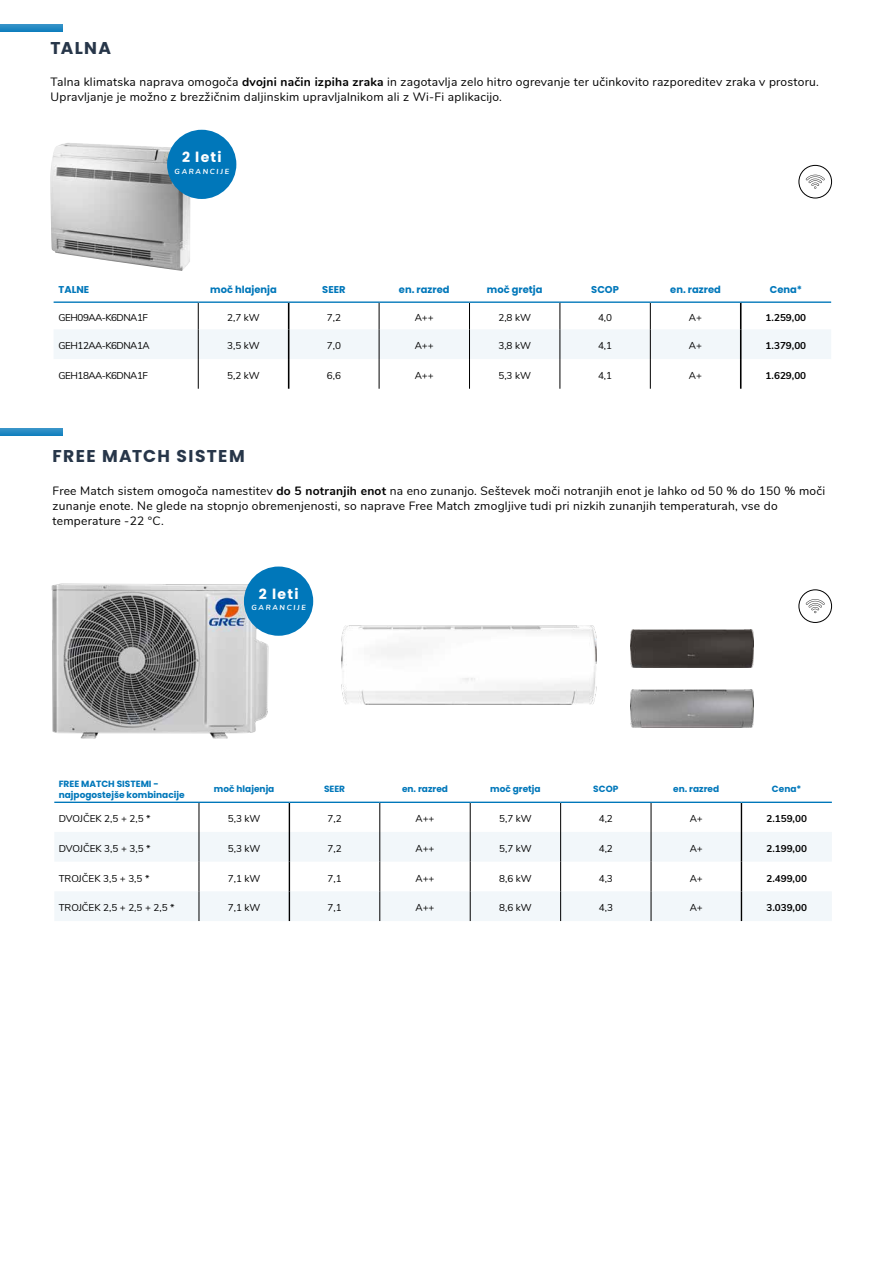
<style>
.page{position:relative;width:885px;height:1263px;background:#fff}
.page>*{position:absolute;margin:0;border:0;box-sizing:border-box;transform-origin:0 0}
.t1{font:700 17.1px "Poppins";letter-spacing:.075em;color:#273649}
.t2{font:700 13.95px "Poppins";letter-spacing:.09em;color:#fff}
.t3{font:12px/15px "Nunito";letter-spacing:.02em;color:#000}
.t4{font:9.9px "Nunito";letter-spacing:-.03em;color:#000}
.t5{font:700 9.9px "Nunito";color:#000}
.t6{font:700 9.9px "Poppins";color:#0077ba}
.t7{font:9.9px "Nunito";letter-spacing:-.05em;color:#000}
.t8{font:9.9px "Nunito";color:#000}
.t9{font:9.9px "Nunito";letter-spacing:-.01em;color:#000}
.t10{font:700 9px/10.8px "Poppins";color:#0077ba}
.t11{font:italic 700 7.35px "Nunito";letter-spacing:.225em;color:#fff}
.s1{font-weight:700}
</style>
<div class="page">
<img style="left:51px;top:567px;width:256px;height:172px">
<svg style="left:0;top:428px;width:62px;height:8px"></svg>
<svg style="left:0;top:24px;width:62px;height:8px"></svg>
<div style="left:244px;top:566px;width:69px;height:70px;background:#0077ba;border-radius:50%"></div>
<div style="left:798px;top:590px;width:33px;height:33px;border:1px solid #000;border-radius:50%"></div>
<svg style="left:805px;top:599px;width:19px;height:14px"></svg>
<svg style="left:55px;top:832px;width:776px;height:89px;fill:#f2f7fa"></svg>
<hr style="left:379px;top:832px;width:1px;height:30px;background:#000">
<hr style="left:470px;top:832px;width:1px;height:30px;background:#000">
<hr style="left:560px;top:832px;width:1px;height:30px;background:#000">
<hr style="left:650px;top:832px;width:1px;height:30px;background:#000">
<hr style="left:379px;top:891px;width:1px;height:30px;background:#000">
<hr style="left:470px;top:891px;width:1px;height:30px;background:#000">
<hr style="left:560px;top:891px;width:1px;height:30px;background:#000">
<hr style="left:650px;top:891px;width:1px;height:30px;background:#000">
<hr style="left:740px;top:832px;width:2px;height:30px;background:#000">
<hr style="left:740px;top:891px;width:2px;height:30px;background:#000">
<svg style="left:379px;top:862px;width:1px;height:29px"></svg>
<svg style="left:470px;top:862px;width:1px;height:29px"></svg>
<svg style="left:560px;top:862px;width:1px;height:29px"></svg>
<svg style="left:650px;top:862px;width:1px;height:29px"></svg>
<hr style="left:740px;top:862px;width:2px;height:29px;background:#000">
<hr style="left:199px;top:832px;width:1px;height:30px;background:#000">
<svg style="left:199px;top:862px;width:1px;height:29px"></svg>
<hr style="left:199px;top:891px;width:1px;height:30px;background:#000">
<svg style="left:54px;top:801px;width:777px;height:31px"></svg>
<hr style="left:289px;top:832px;width:1px;height:30px;background:#000">
<svg style="left:289px;top:862px;width:1px;height:29px"></svg>
<hr style="left:289px;top:891px;width:1px;height:30px;background:#000">
<img style="left:50px;top:143px;width:141px;height:128px">
<div style="left:167px;top:130px;width:69px;height:69px;background:#0077ba;border-radius:50%"></div>
<div style="left:798px;top:165px;width:33px;height:33px;border:1px solid #000;border-radius:50%"></div>
<svg style="left:805px;top:175px;width:19px;height:14px"></svg>
<hr style="left:379px;top:359px;width:1px;height:30px;background:#000">
<hr style="left:469px;top:359px;width:1px;height:30px;background:#000">
<hr style="left:559px;top:359px;width:1px;height:30px;background:#000">
<hr style="left:650px;top:359px;width:1px;height:30px;background:#000">
<hr style="left:739px;top:359px;width:2px;height:30px;background:#000">
<hr style="left:198px;top:359px;width:1px;height:30px;background:#000">
<svg style="left:54px;top:301px;width:777px;height:58px"></svg>
<hr style="left:288px;top:329px;width:1px;height:30px;background:#000">
<hr style="left:288px;top:359px;width:1px;height:30px;background:#000">
<img style="left:341px;top:626px;width:255px;height:78px">
<img style="left:630px;top:689px;width:123px;height:38px">
<img style="left:630px;top:629px;width:123px;height:38px">
<h1 class="t1" style="left:51px;top:38px;width:62px">TALNA</h1>
<p class="t3" style="left:51px;top:74px;width:769px">Talna klimatska naprava omogoča <span class="s1">dvojni način izpiha zraka</span> in zagotavlja zelo hitro ogrevanje ter učinkovito razporeditev zraka v prostoru.<br>Upravljanje je možno z brezžičnim daljinskim upravljalnikom ali z Wi-Fi aplikacijo.</p>
<p class="t2" style="left:182px;top:149px;width:41px">2 leti</p>
<p class="t11" style="left:175px;top:166px;width:56px">GARANCIJE</p>
<p class="t6" style="left:59px;top:283px;width:32px">TALNE</p>
<p class="t6" style="left:210px;top:283px;width:68px">moč hlajenja</p>
<p class="t6" style="left:322px;top:283px;width:25px">SEER</p>
<p class="t6" style="left:399px;top:283px;width:52px">en. razred</p>
<p class="t6" style="left:487px;top:283px;width:57px">moč gretja</p>
<p class="t6" style="left:591px;top:283px;width:29px">SCOP</p>
<p class="t6" style="left:670px;top:283px;width:52px">en. razred</p>
<p class="t6" style="left:769px;top:283px;width:34px">Cena*</p>
<p class="t7" style="left:59px;top:310px;width:91px">GEH09AA-K6DNA1F</p>
<p class="t4" style="left:227px;top:310px;width:34px">2,7 kW</p>
<p class="t4" style="left:327px;top:310px;width:16px">7,2</p>
<p class="t4" style="left:414px;top:310px;width:21px">A++</p>
<p class="t4" style="left:498px;top:310px;width:34px">2,8 kW</p>
<p class="t4" style="left:598px;top:310px;width:16px">4,0</p>
<p class="t4" style="left:689px;top:310px;width:15px">A+</p>
<p class="t5" style="left:765px;top:310px;width:42px">1.259,00</p>
<p class="t7" style="left:59px;top:338px;width:92px">GEH12AA-K6DNA1A</p>
<p class="t4" style="left:227px;top:338px;width:34px">3,5 kW</p>
<p class="t4" style="left:327px;top:338px;width:16px">7,0</p>
<p class="t4" style="left:414px;top:338px;width:21px">A++</p>
<p class="t4" style="left:498px;top:338px;width:34px">3,8 kW</p>
<p class="t4" style="left:598px;top:338px;width:16px">4,1</p>
<p class="t4" style="left:689px;top:338px;width:15px">A+</p>
<p class="t5" style="left:765px;top:338px;width:42px">1.379,00</p>
<p class="t7" style="left:59px;top:368px;width:91px">GEH18AA-K6DNA1F</p>
<p class="t4" style="left:227px;top:368px;width:34px">5,2 kW</p>
<p class="t4" style="left:327px;top:368px;width:16px">6,6</p>
<p class="t4" style="left:414px;top:368px;width:21px">A++</p>
<p class="t4" style="left:498px;top:368px;width:34px">5,3 kW</p>
<p class="t4" style="left:598px;top:368px;width:16px">4,1</p>
<p class="t4" style="left:688px;top:368px;width:15px">A+</p>
<p class="t5" style="left:765px;top:368px;width:42px">1.629,00</p>
<h1 class="t1" style="left:53px;top:446px;width:194px">FREE MATCH SISTEM</h1>
<p class="t3" style="left:53px;top:482px;width:774px">Free Match sistem omogoča namestitev <span class="s1">do 5 notranjih enot</span> na eno zunanjo. Seštevek moči notranjih enot je lahko od 50 % do 150 % moči zunanje enote. Ne glede na stopnjo obremenjenosti, so naprave Free Match zmogljive tudi pri nizkih zunanjih temperaturah, vse do temperature -22 °C.</p>
<p class="t2" style="left:259px;top:586px;width:41px">2 leti</p>
<p class="t11" style="left:251px;top:602px;width:56px">GARANCIJE</p>
<p class="t10" style="left:59px;top:778px;width:127px">FREE MATCH SISTEMI - najpogostejše kombinacije</p>
<p class="t10" style="left:214px;top:784px;width:62px">moč hlajenja</p>
<p class="t10" style="left:324px;top:784px;width:23px">SEER</p>
<p class="t10" style="left:402px;top:784px;width:47px">en. razred</p>
<p class="t10" style="left:490px;top:784px;width:52px">moč gretja</p>
<p class="t10" style="left:593px;top:784px;width:27px">SCOP</p>
<p class="t10" style="left:673px;top:784px;width:47px">en. razred</p>
<p class="t10" style="left:771px;top:784px;width:31px">Cena*</p>
<p class="t9" style="left:59px;top:811px;width:93px">DVOJČEK 2,5 + 2,5 *</p>
<p class="t4" style="left:228px;top:811px;width:34px">5,3 kW</p>
<p class="t4" style="left:327px;top:811px;width:16px">7,2</p>
<p class="t4" style="left:415px;top:811px;width:21px">A++</p>
<p class="t4" style="left:499px;top:811px;width:34px">5,7 kW</p>
<p class="t4" style="left:598px;top:811px;width:16px">4,2</p>
<p class="t4" style="left:689px;top:811px;width:15px">A+</p>
<p class="t5" style="left:766px;top:811px;width:42px">2.159,00</p>
<p class="t9" style="left:59px;top:841px;width:93px">DVOJČEK 3,5 + 3,5 *</p>
<p class="t4" style="left:228px;top:841px;width:34px">5,3 kW</p>
<p class="t4" style="left:327px;top:841px;width:16px">7,2</p>
<p class="t4" style="left:415px;top:841px;width:21px">A++</p>
<p class="t4" style="left:499px;top:841px;width:34px">5,7 kW</p>
<p class="t4" style="left:598px;top:841px;width:16px">4,2</p>
<p class="t4" style="left:689px;top:841px;width:15px">A+</p>
<p class="t5" style="left:766px;top:841px;width:42px">2.199,00</p>
<p class="t8" style="left:59px;top:871px;width:92px">TROJČEK 3,5 + 3,5 *</p>
<p class="t4" style="left:228px;top:871px;width:34px">7,1 kW</p>
<p class="t4" style="left:327px;top:871px;width:16px">7,1</p>
<p class="t4" style="left:415px;top:871px;width:21px">A++</p>
<p class="t4" style="left:499px;top:871px;width:34px">8,6 kW</p>
<p class="t4" style="left:598px;top:871px;width:16px">4,3</p>
<p class="t4" style="left:689px;top:871px;width:15px">A+</p>
<p class="t5" style="left:766px;top:871px;width:42px">2.499,00</p>
<p class="t8" style="left:59px;top:900px;width:117px">TROJČEK 2,5 + 2,5 + 2,5 *</p>
<p class="t4" style="left:228px;top:900px;width:34px">7,1 kW</p>
<p class="t4" style="left:327px;top:900px;width:16px">7,1</p>
<p class="t4" style="left:415px;top:900px;width:21px">A++</p>
<p class="t4" style="left:499px;top:900px;width:34px">8,6 kW</p>
<p class="t4" style="left:598px;top:900px;width:16px">4,3</p>
<p class="t4" style="left:689px;top:900px;width:15px">A+</p>
<p class="t5" style="left:766px;top:900px;width:42px">3.039,00</p>
</div>
